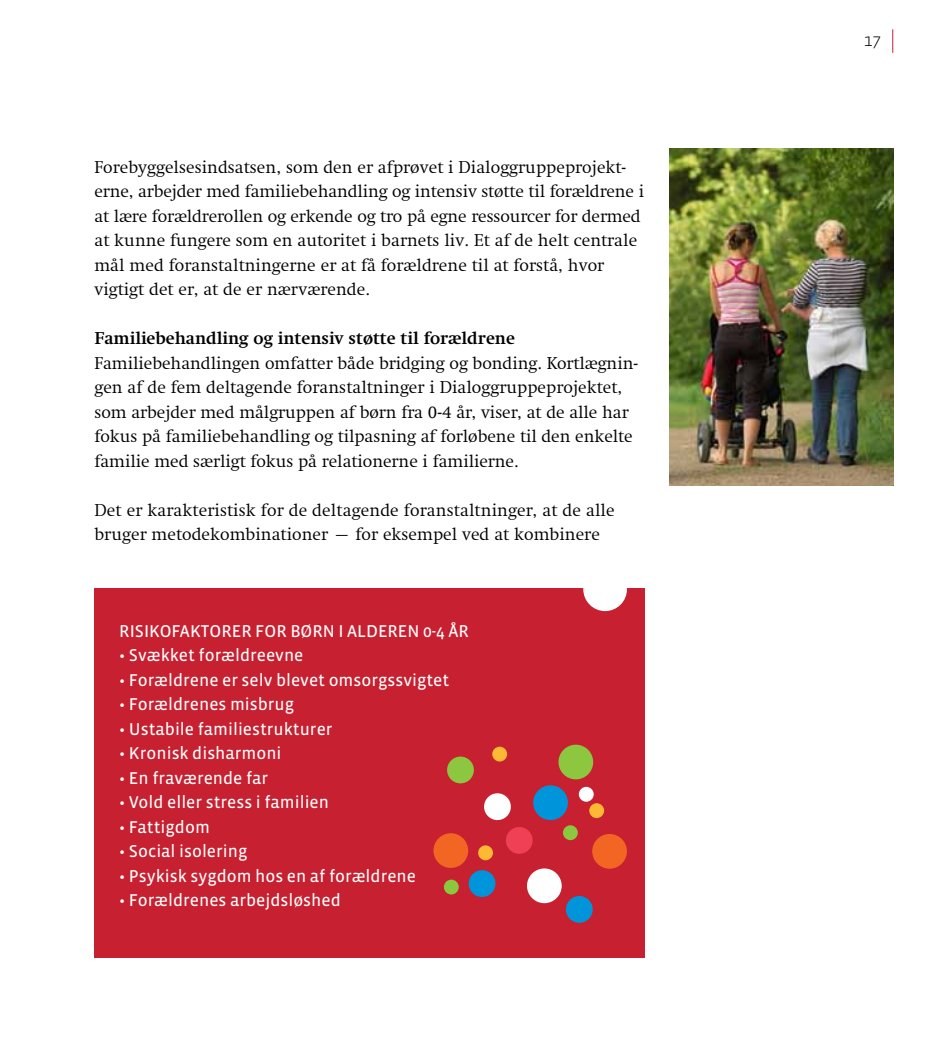
<style>
.page{position:relative;width:943px;height:1041px;background:#fff}
.page>*{position:absolute;margin:0;border:0;box-sizing:border-box;transform-origin:0 0}
.t1{font:300 17.5px/24.5px "Swift LT Pro";letter-spacing:.005em;color:#000}
.t2{font:17.5px "Vista Sans Reg";color:#fff}
.t3{font:700 17.5px "Swift LT Pro";color:#000}
.t4{font:300 17.5px "Vista Sans";color:#000}
</style>
<div class="page">
<svg style="left:892px;top:29px;width:1px;height:24px"></svg>
<div style="left:94px;top:588px;width:551px;height:370px;background:#c72030"></div>
<div style="left:583px;top:567px;width:44px;height:44px;background:#fff;border-radius:50%"></div>
<div style="left:527px;top:868px;width:35px;height:35px;background:#fff;border-radius:50%"></div>
<div style="left:592px;top:834px;width:35px;height:35px;background:#f26522;border-radius:50%"></div>
<div style="left:533px;top:785px;width:35px;height:35px;background:#0095da;border-radius:50%"></div>
<div style="left:558px;top:745px;width:35px;height:34px;background:#8dc63f;border-radius:50%"></div>
<div style="left:433px;top:833px;width:35px;height:35px;background:#f26522;border-radius:50%"></div>
<div style="left:447px;top:756px;width:27px;height:27px;background:#8dc63f;border-radius:50%"></div>
<div style="left:484px;top:793px;width:27px;height:27px;background:#fff;border-radius:50%"></div>
<div style="left:506px;top:827px;width:27px;height:27px;background:#ef4056;border-radius:50%"></div>
<div style="left:566px;top:896px;width:27px;height:27px;background:#0095da;border-radius:50%"></div>
<div style="left:469px;top:870px;width:26px;height:27px;background:#0095da;border-radius:50%"></div>
<div style="left:492px;top:747px;width:15px;height:14px;background:#fdb933;border-radius:50%"></div>
<div style="left:579px;top:787px;width:15px;height:15px;background:#fff;border-radius:50%"></div>
<div style="left:589px;top:803px;width:15px;height:15px;background:#fdb933;border-radius:50%"></div>
<div style="left:563px;top:825px;width:15px;height:15px;background:#8dc63f;border-radius:50%"></div>
<div style="left:478px;top:845px;width:15px;height:15px;background:#fdb933;border-radius:50%"></div>
<div style="left:444px;top:879px;width:15px;height:15px;background:#8dc63f;border-radius:50%"></div>
<img style="left:670px;top:148px;width:223px;height:338px">
<p class="t1" style="left:94px;top:155px;width:551px">Forebyggelsesindsatsen, som den er afprøvet i Dialoggruppeprojekt&shy;erne, arbejder med familiebehandling og intensiv støtte til forældrene i at lære forældrerollen og erkende og tro på egne ressourcer for dermed at kunne fungere som en autoritet i barnets liv. Et af de helt centrale mål med foranstaltningerne er at få forældrene til at forstå, hvor vigtigt det er, at de er nærværende.</p>
<p class="t3" style="left:94px;top:328px;width:422px">Familiebehandling og intensiv støtte til forældrene</p>
<p class="t1" style="left:94px;top:351px;width:545px">Familiebehandlingen omfatter både bridging og bonding. Kortlægnin&shy;gen af de fem deltagende foranstaltninger i Dialoggruppeprojektet, som arbejder med målgruppen af børn fra 0-4 år, viser, at de alle har fokus på familiebehandling og tilpasning af forløbene til den enkelte familie med særligt fokus på relationerne i familierne.</p>
<p class="t1" style="left:94px;top:498px;width:522px">Det er karakteristisk for de deltagende foranstaltninger, at de alle bruger metodekombinationer – for eksempel ved at kombinere</p>
<p class="t2" style="left:119px;top:622px;width:351px">Risikofaktorer for børn i alderen 0-4 år</p>
<p class="t2" style="left:119px;top:646px;width:186px">• Svækket forældreevne</p>
<p class="t2" style="left:119px;top:671px;width:332px">• Forældrene er selv blevet omsorgssvigtet</p>
<p class="t2" style="left:119px;top:695px;width:176px">• Forældrenes misbrug</p>
<p class="t2" style="left:119px;top:720px;width:215px">• Ustabile familiestrukturer</p>
<p class="t2" style="left:119px;top:744px;width:164px">• Kronisk disharmoni</p>
<p class="t2" style="left:119px;top:769px;width:151px">• En fraværende far</p>
<p class="t2" style="left:119px;top:793px;width:211px">• Vold eller stress i familien</p>
<p class="t2" style="left:119px;top:818px;width:92px">• Fattigdom</p>
<p class="t2" style="left:119px;top:842px;width:130px">• Social isolering</p>
<p class="t2" style="left:119px;top:867px;width:298px">• Psykisk sygdom hos en af forældrene</p>
<p class="t2" style="left:119px;top:891px;width:223px">• Forældrenes arbejdsløshed</p>
<p class="t4" style="left:864px;top:31px;width:19px">17</p>
</div>
